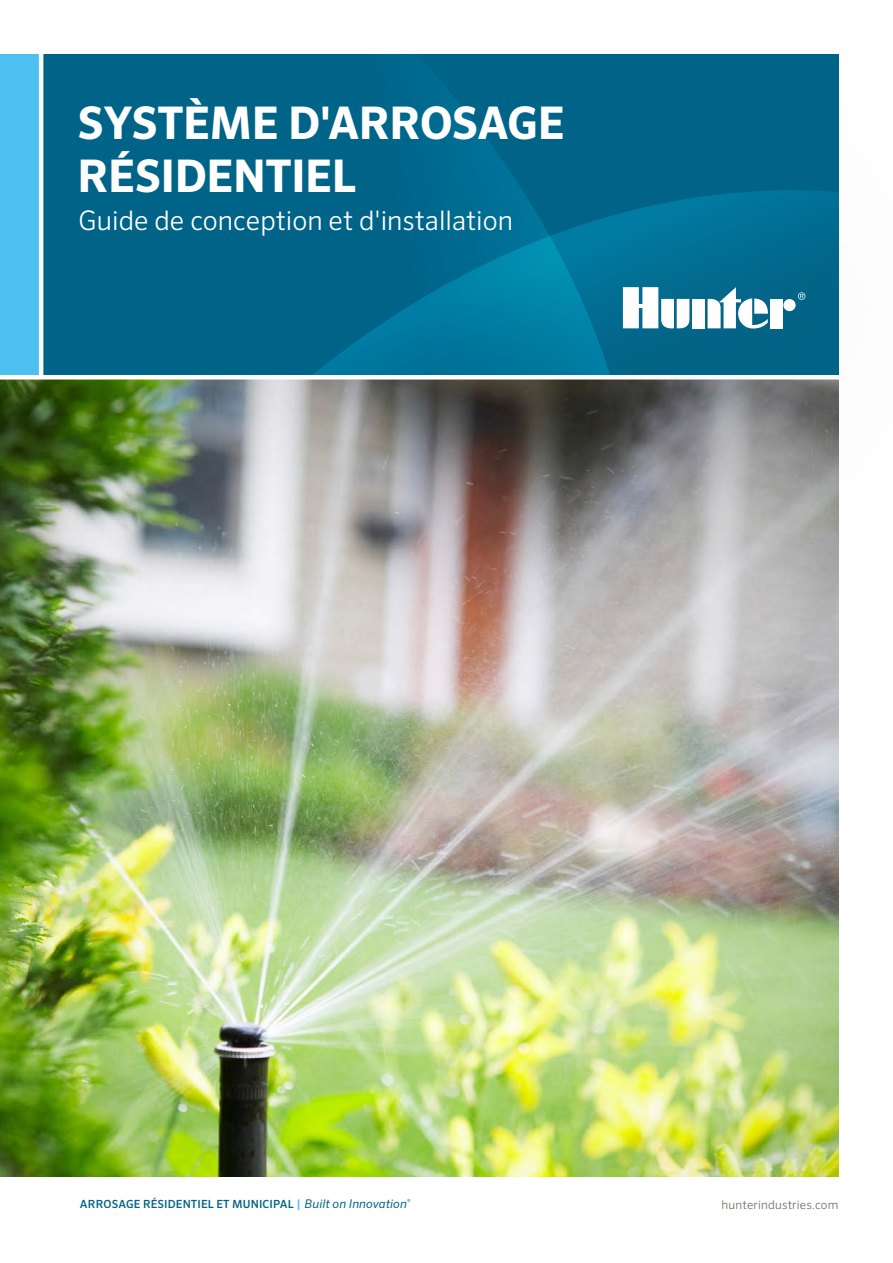
<style>
.page{position:relative;width:893px;height:1263px;background:#fff}
.page>*{position:absolute;margin:0;border:0;box-sizing:border-box;transform-origin:0 0}
.t1{font:700 45px/52.5px "Sero Pro";letter-spacing:-.01em;color:#fff}
.t2{font:300 27px "Sero Pro";color:#fff}
.t3{font:300 12px "Sero Pro";letter-spacing:.01em;color:#716f6c}
.t4{font:500 11.25px "Sero Pro";letter-spacing:.01em;color:#006488}
.s1{font-size:12px;color:#4cc0ef}
.s2{font-weight:400;font-style:italic;font-size:12px}
</style>
<div class="page">
<img style="left:0;top:379px;width:839px;height:798px">
<div style="left:41px;top:55px;width:798px;height:320px;background:#006488"></div>
<svg style="left:313px;top:308px;width:94px;height:67px"></svg>
<div style="left:0;top:55px;width:41px;height:320px;background:#4cc0ef"></div>
<hr style="left:39px;top:0;width:4px;height:377px;background:#fff">
<div style="left:407px;top:60px;width:486px;height:502px;background:#585956;opacity:.75"></div>
<svg style="left:798px;top:292px;width:7px;height:8px"></svg>
<div style="left:692px;top:299px;width:13px;height:29px;background:#fff"></div>
<div style="left:783px;top:299px;width:13px;height:12px;background:#fff;border-radius:50%"></div>
<div style="left:770px;top:299px;width:12px;height:29px;background:#fff"></div>
<svg style="left:708px;top:287px;width:60px;height:42px"></svg>
<svg style="left:623px;top:287px;width:66px;height:42px"></svg>
<h1 class="t1" style="left:78px;top:97px;width:488px">SYSTÈME D'ARROSAGE<br>RÉSIDENTIEL</h1>
<h2 class="t2" style="left:79px;top:205px;width:436px">Guide de conception et d'installation</h2>
<p class="t4" style="left:80px;top:1197px;width:332px">ARROSAGE RÉSIDENTIEL ET MUNICIPAL <span class="s1">|</span> <span class="s2">Built on Innovation</span><sup>®</sup></p>
<p class="t3" style="left:722px;top:1197px;width:118px">hunterindustries.com</p>
</div>
